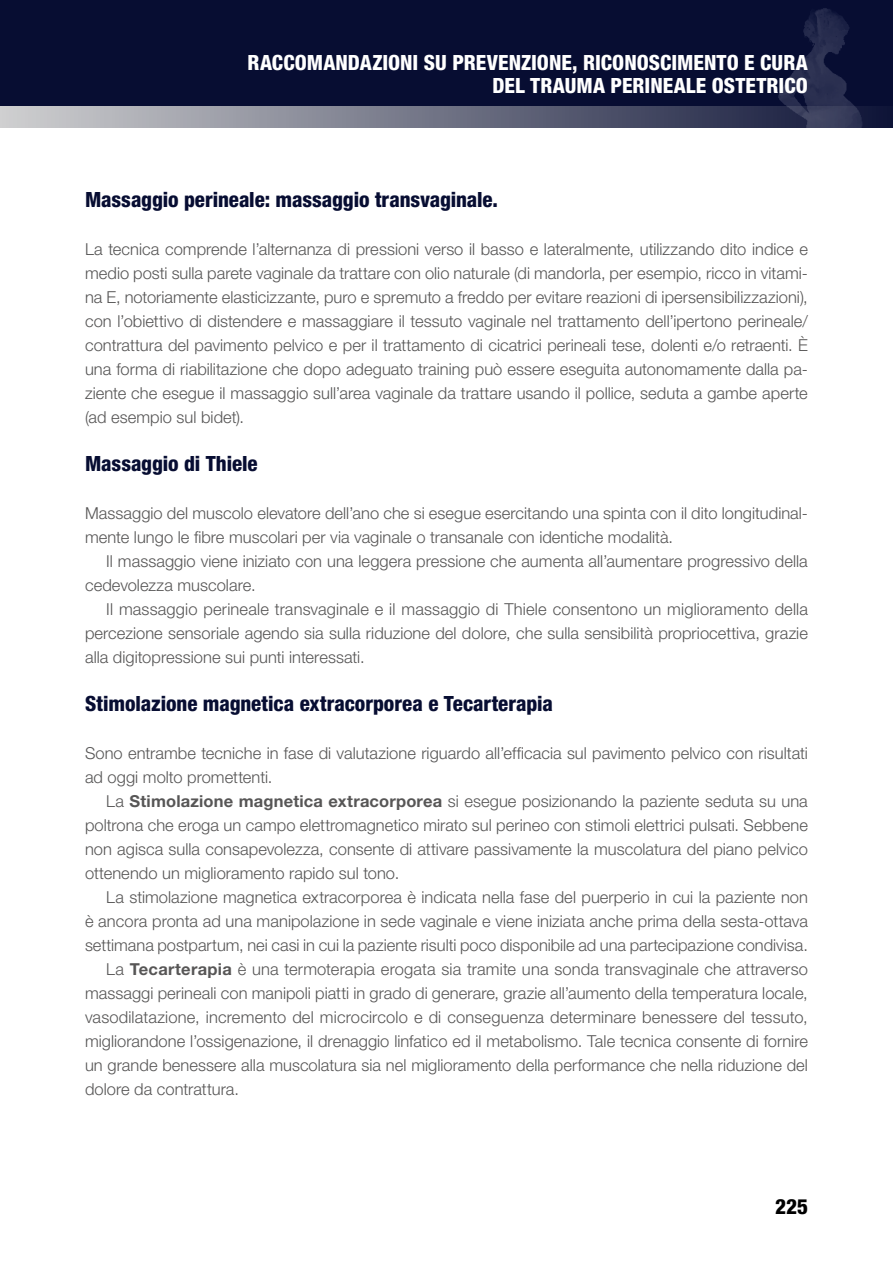
<style>
.page{position:relative;width:893px;height:1263px;background:#fff}
.page>*{position:absolute;margin:0;border:0;box-sizing:border-box;transform-origin:0 0}
.t1{font:800 condensed 21px "Helvetica Neue LT Std";letter-spacing:-.005em;color:#070d32}
.t2{font:800 condensed 21px/22.5px "Helvetica Neue LT Std";color:#fff;text-align:right}
.t3{font:800 condensed 21px "Helvetica Neue LT Std";color:#000}
.t4{font:300 16.5px/24px "Helvetica Neue LT Std";color:#575656;text-align:justify}
.s1{font-weight:700}
</style>
<div class="page">
<div style="left:0;top:0;width:893px;height:128px;background:#070d32"></div>
<img style="left:778px;top:8px;width:76px;height:98px">
<svg style="left:0;top:106px;width:872px;height:22px;background:#737687"></svg>
<p class="t2" style="left:247px;top:51px;width:562px">RACCOMANDAZIONI SU PREVENZIONE, RICONOSCIMENTO E CURA<br>DEL TRAUMA PERINEALE OSTETRICO</p>
<p class="t1" style="left:85px;top:186px;width:415px">Massaggio perineale: massaggio transvaginale.</p>
<p class="t4" style="left:85px;top:237px;width:724px">La tecnica comprende l’alternanza di pressioni verso il basso e lateralmente, utilizzando dito indice e medio posti sulla parete vaginale da trattare con olio naturale (di mandorla, per esempio, ricco in vitami‑ na E, notoriamente elasticizzante, puro e spremuto a freddo per evitare reazioni di ipersensibilizzazioni), con l’obiettivo di distendere e massaggiare il tessuto vaginale nel trattamento dell’ipertono perineale/ contrattura del pavimento pelvico e per il trattamento di cicatrici perineali tese, dolenti e/o retraenti. È una forma di riabilitazione che dopo adeguato training può essere eseguita autonomamente dalla pa‑ ziente che esegue il massaggio sull’area vaginale da trattare usando il pollice, seduta a gambe aperte (ad esempio sul bidet).</p>
<p class="t1" style="left:85px;top:450px;width:174px">Massaggio di Thiele</p>
<p class="t4" style="left:85px;top:501px;width:724px">Massaggio del muscolo elevatore dell’ano che si esegue esercitando una spinta con il dito longitudinal‑ mente lungo le fibre muscolari per via vaginale o transanale con identiche modalità.</p>
<p class="t4" style="left:85px;top:549px;width:724px;text-indent:21px">Il massaggio viene iniziato con una leggera pressione che aumenta all’aumentare progressivo della cedevolezza muscolare.</p>
<p class="t4" style="left:85px;top:597px;width:724px;text-indent:21px">Il massaggio perineale transvaginale e il massaggio di Thiele consentono un miglioramento della percezione sensoriale agendo sia sulla riduzione del dolore, che sulla sensibilità propriocettiva, grazie alla digitopressione sui punti interessati.</p>
<p class="t1" style="left:85px;top:690px;width:469px">Stimolazione magnetica extracorporea e Tecarterapia</p>
<p class="t4" style="left:85px;top:741px;width:724px">Sono entrambe tecniche in fase di valutazione riguardo all’efficacia sul pavimento pelvico con risultati ad oggi molto promettenti.</p>
<p class="t4" style="left:85px;top:789px;width:724px;text-indent:21px">La <span class="s1">Stimolazione magnetica extracorporea</span> si esegue posizionando la paziente seduta su una poltrona che eroga un campo elettromagnetico mirato sul perineo con stimoli elettrici pulsati. Sebbene non agisca sulla consapevolezza, consente di attivare passivamente la muscolatura del piano pelvico ottenendo un miglioramento rapido sul tono.</p>
<p class="t4" style="left:106px;top:885px;width:703px">La stimolazione magnetica extracorporea è indicata nella fase del puerperio in cui la paziente non</p>
<p class="t4" style="left:85px;top:909px;width:724px">è ancora pronta ad una manipolazione in sede vaginale e viene iniziata anche prima della sesta-ottava</p>
<p class="t4" style="left:85px;top:933px;width:724px">settimana postpartum, nei casi in cui la paziente risulti poco disponibile ad una partecipazione condivisa.</p>
<p class="t4" style="left:106px;top:957px;width:703px">La <span class="s1">Tecarterapia</span> è una termoterapia erogata sia tramite una sonda transvaginale che attraverso</p>
<p class="t4" style="left:85px;top:981px;width:724px">massaggi perineali con manipoli piatti in grado di generare, grazie all’aumento della temperatura locale,</p>
<p class="t4" style="left:85px;top:1005px;width:724px">vasodilatazione, incremento del microcircolo e di conseguenza determinare benessere del tessuto,</p>
<p class="t4" style="left:85px;top:1029px;width:724px">migliorandone l’ossigenazione, il drenaggio linfatico ed il metabolismo. Tale tecnica consente di fornire</p>
<p class="t4" style="left:85px;top:1053px;width:724px">un grande benessere alla muscolatura sia nel miglioramento della performance che nella riduzione del</p>
<p class="t4" style="left:85px;top:1077px;width:156px">dolore da contrattura.</p>
<p class="t3" style="left:775px;top:1194px;width:34px">225</p>
</div>
